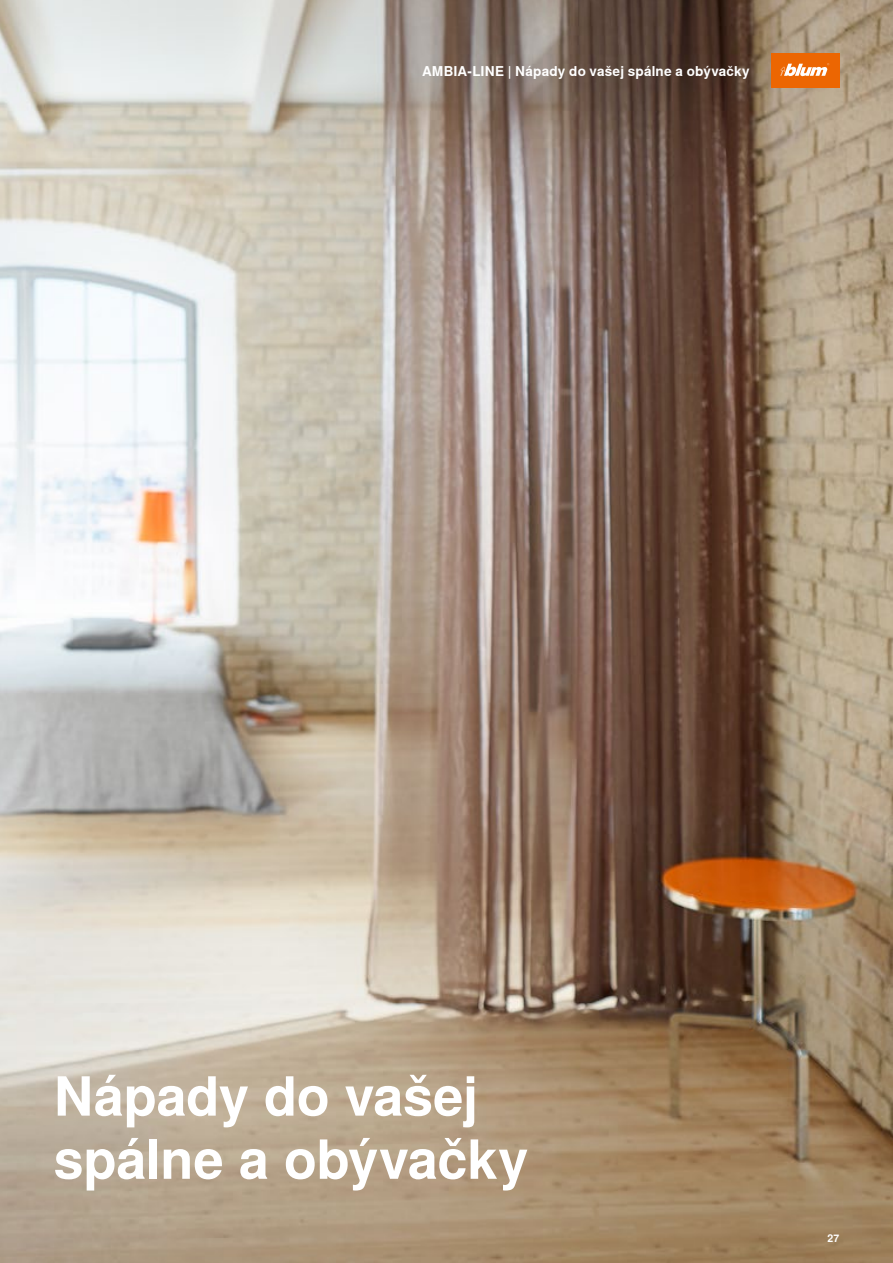
<style>
.page{position:relative;width:893px;height:1263px;background:#fff}
.page>*{position:absolute;margin:0;border:0;box-sizing:border-box;transform-origin:0 0}
._36_Head_A4_White_Bold{font:700 54px/63.2px "Nimbus Sans Global";letter-spacing:-.005em;color:#fff}
._09_Category_White_Bold{font:700 13.5px "Nimbus Sans Global";letter-spacing:.015em;color:#fff}
._07_Pagenumber_Black_Bold_Right{font:700 10.5px "Nimbus Sans Global";color:#fff}
</style>
<div class="page">
<img style="left:0;top:0;width:893px;height:1263px">
<div style="left:771px;top:54px;width:68px;height:34px;background:#ec6602"></div>
<svg style="left:780px;top:63px;width:49px;height:13px"></svg>
<p class="_09_Category_White_Bold" style="left:422px;top:63px;width:329px">AMBIA-LINE | Nápady do vašej spálne a obývačky</p>
<p class="_36_Head_A4_White_Bold" style="left:54px;top:1065px;width:476px">Nápady do vašej spálne a obývačky</p>
<p class="_07_Pagenumber_Black_Bold_Right" style="left:827px;top:1232px;width:13px">27</p>
</div>
